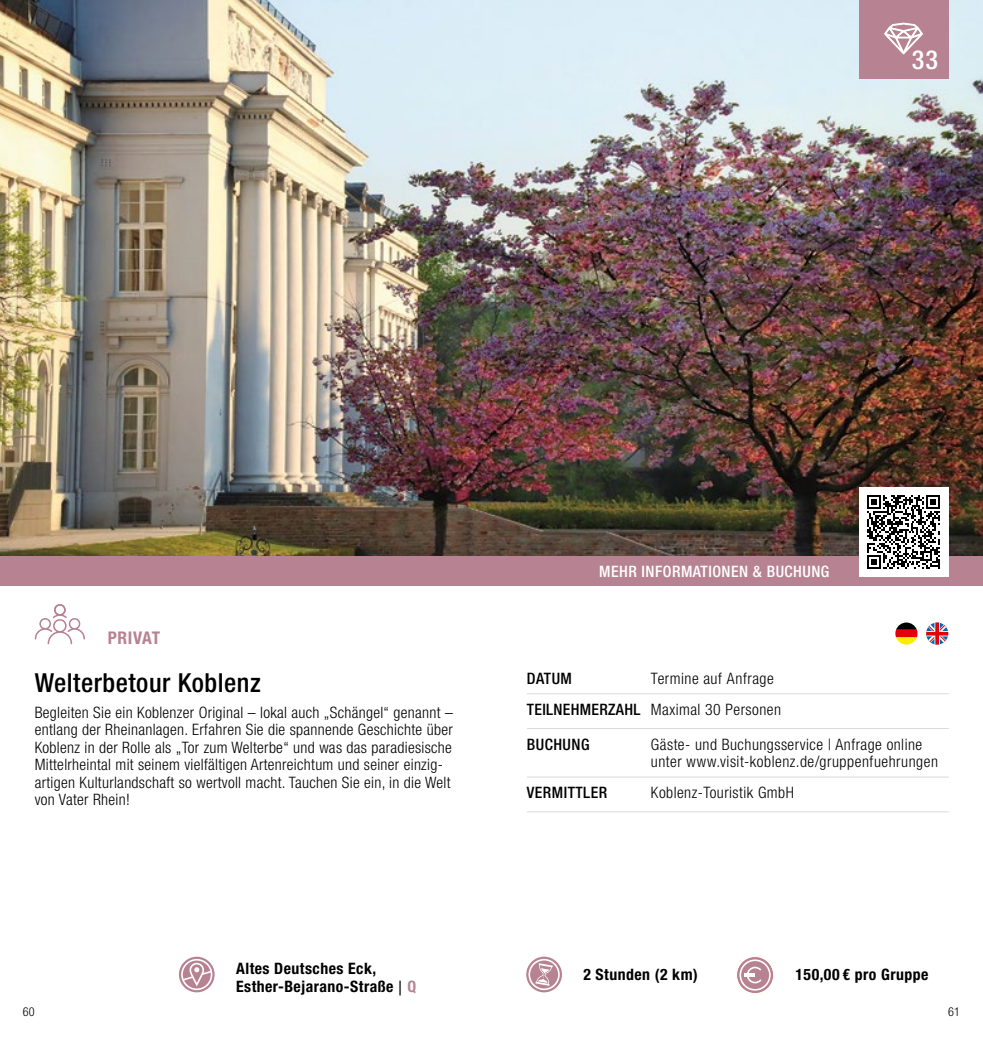
<style>
.page{position:relative;width:983px;height:1042px;background:#fff}
.page>*{position:absolute;margin:0;border:0;box-sizing:border-box;transform-origin:0 0}
.t1{font:500 condensed 26.25px "Helvetica Neue LT Std";letter-spacing:.02em;color:#000}
.t2{font:500 condensed 26.25px "Helvetica Neue LT Std";color:#fff}
.t3{font:700 condensed 17.5px "Helvetica Neue LT Std";letter-spacing:.035em;color:#b78393}
.t4{font:300 condensed 15.75px/17.5px "Helvetica Neue LT Std";letter-spacing:.02em;color:#000}
.t5{font:700 condensed 15.75px/17.5px "Helvetica Neue LT Std";letter-spacing:.03em;color:#000}
.t6{font:500 condensed 15.75px "Helvetica Neue LT Std";letter-spacing:.03em;color:#fff}
.t7{font:500 condensed 15.75px "Helvetica Neue LT Std";letter-spacing:.03em;color:#000}
.t8{font:300 condensed 12.25px "Helvetica Neue LT Std";color:#000}
.s1{font-weight:500}
.s2{font-family:"Arial";font-weight:400;font-stretch:normal}
.s3{color:#b78393}
</style>
<div class="page">
<img style="left:0;top:0;width:982px;height:556px">
<div style="left:0;top:556px;width:982px;height:29px;background:#b78393"></div>
<hr style="left:526px;top:693px;width:124px;height:1px;background:#d9dada">
<hr style="left:650px;top:693px;width:298px;height:1px;background:#d9dada">
<hr style="left:526px;top:776px;width:124px;height:1px;background:#d9dada">
<hr style="left:650px;top:776px;width:298px;height:1px;background:#d9dada">
<hr style="left:526px;top:728px;width:124px;height:1px;background:#d9dada">
<hr style="left:650px;top:728px;width:298px;height:1px;background:#d9dada">
<hr style="left:526px;top:811px;width:124px;height:1px;background:#d9dada">
<hr style="left:650px;top:811px;width:298px;height:1px;background:#d9dada">
<div style="left:858px;top:487px;width:89px;height:90px;background:#fff"></div>
<svg style="left:867px;top:495px;width:73px;height:74px"></svg>
<svg style="left:926px;top:622px;width:21px;height:22px"></svg>
<svg style="left:895px;top:622px;width:22px;height:22px"></svg>
<svg style="left:35px;top:604px;width:50px;height:40px"></svg>
<div style="left:858px;top:0;width:89px;height:78px;background:#b78393"></div>
<svg style="left:884px;top:23px;width:38px;height:31px"></svg>
<svg style="left:179px;top:956px;width:35px;height:36px"></svg>
<svg style="left:181px;top:959px;width:31px;height:31px"></svg>
<svg style="left:737px;top:957px;width:35px;height:36px"></svg>
<svg style="left:739px;top:959px;width:31px;height:31px"></svg>
<svg style="left:526px;top:956px;width:36px;height:36px"></svg>
<svg style="left:528px;top:959px;width:31px;height:31px"></svg>
<h1 class="t2" style="left:911px;top:43px;width:27px">33</h1>
<p class="t3" style="left:108px;top:627px;width:54px">PRIVAT</p>
<h1 class="t1" style="left:35px;top:666px;width:227px">Welterbetour Koblenz</h1>
<p class="t4" style="left:35px;top:703px;width:419px">Begleiten Sie ein Koblenzer Original – lokal auch „Schängel“ genannt – entlang der Rheinanlagen. Erfahren Sie die spannende Geschichte über Koblenz in der Rolle als „Tor zum Welterbe“ und was das paradiesische Mittelrheintal mit seinem vielfältigen Artenreichtum und seiner einzig&shy;artigen Kulturlandschaft so wertvoll macht. Tauchen Sie ein, in die Welt von Vater Rhein!</p>
<p class="t6" style="left:599px;top:562px;width:232px">MEHR INFORMATIONEN &amp; BUCHUNG</p>
<p class="t4" style="left:526px;top:662px;width:256px;line-height:31.2px;text-indent:124px">Termine auf Anfrage<br><span class="s1">TEILNEHMERZAHL</span> Maximal 30 Personen</p>
<p class="t7" style="left:526px;top:734px;width:64px">BUCHUNG</p>
<p class="t4" style="left:650px;top:735px;width:288px">Gäste- und Buchungsservice | Anfrage online unter www.visit-koblenz.de/gruppenfuehrungen</p>
<p class="t7" style="left:526px;top:783px;width:82px">VERMITTLER</p>
<p class="t4" style="left:650px;top:784px;width:144px">Koblenz-Touristik GmbH</p>
<p class="t7" style="left:526px;top:669px;width:47px">DATUM</p>
<p class="t5" style="left:236px;top:960px;width:182px">Altes Deutsches Eck,<br>Esther-Bejarano-Straße <span class="s2">|</span> <span class="s3">Q</span></p>
<p class="t5" style="left:583px;top:966px;width:116px">2 Stunden (2 km)</p>
<p class="t5" style="left:795px;top:966px;width:134px">150,00 € pro Gruppe</p>
<p class="t8" style="left:23px;top:1004px;width:13px">60</p>
<p class="t8" style="left:947px;top:1004px;width:13px">61</p>
</div>
